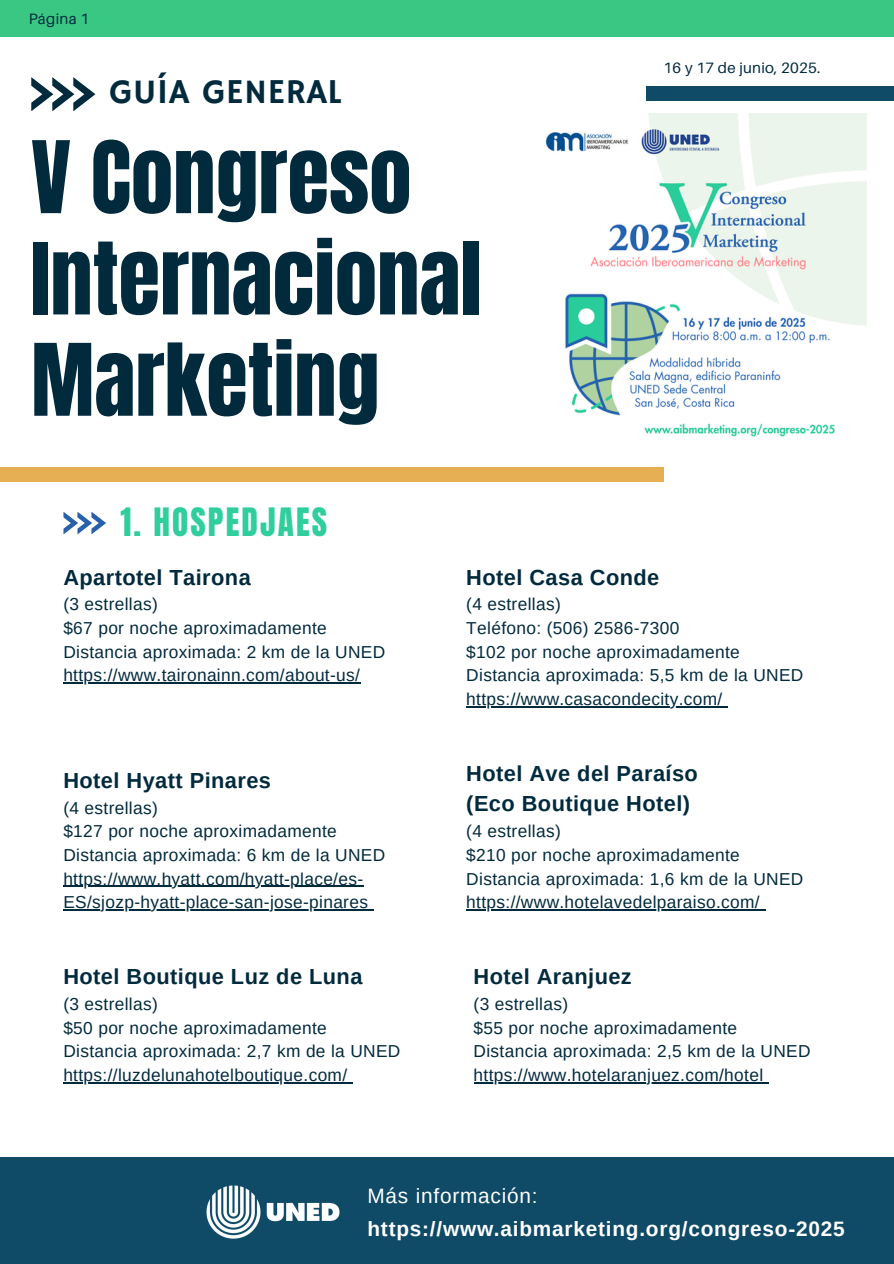
<style>
.page{position:relative;width:894px;height:1264px;background:#fff}
.page>*{position:absolute;margin:0;border:0;box-sizing:border-box;transform-origin:0 0}
.t1{font:84.9px/101.2px "Anton";color:#022a3d}
.t2{font:34.8px "Hammersmith One";letter-spacing:.015em;color:#022a3d}
.t3{font:33.3px "Anton";letter-spacing:.065em;color:#31ce9d}
.t4{font:700 21.75px/30.3px "Arimo";letter-spacing:.02em;color:#022a3d}
.t5{font:700 20.85px/32.7px "Arimo";letter-spacing:.035em;color:#fff}
.t6{font:17.25px/23.7px "Arimo";letter-spacing:.02em;color:#022a3d}
.t7{font:15px "Aileron";letter-spacing:.015em;color:#022a3d}
.s1{font-weight:400}
</style>
<div class="page">
<div style="left:0;top:467px;width:664px;height:15px;background:#e7af53"></div>
<div style="left:645px;top:86px;width:248px;height:14px;background:#0f4a66"></div>
<svg style="left:63px;top:511px;width:43px;height:23px"></svg>
<svg style="left:31px;top:77px;width:64px;height:34px"></svg>
<div style="left:0;top:0;width:893px;height:37px;background:#3ac683"></div>
<div style="left:0;top:1156px;width:893px;height:107px;background:#0f4a66"></div>
<img style="left:545px;top:114px;width:321px;height:323px">
<img style="left:206px;top:1185px;width:134px;height:54px">
<hr style="left:63px;top:682px;width:297px;height:1px;background:#022a3d">
<hr style="left:466px;top:706px;width:256px;height:1px;background:#022a3d">
<hr style="left:63px;top:885px;width:300px;height:1px;background:#022a3d">
<hr style="left:63px;top:909px;width:305px;height:1px;background:#022a3d">
<hr style="left:466px;top:909px;width:293px;height:1px;background:#022a3d">
<hr style="left:63px;top:1082px;width:284px;height:1px;background:#022a3d">
<hr style="left:473px;top:1082px;width:290px;height:1px;background:#022a3d">
<p class="t7" style="left:29px;top:9px;width:62px">Página 1</p>
<p class="t2" style="left:109px;top:71px;width:234px">GUÍA GENERAL</p>
<h1 class="t1" style="left:31px;top:128px;width:452px">V Congreso<br>Internacional<br>Marketing</h1>
<p class="t3" style="left:120px;top:498px;width:208px">1. HOSPEDJAES</p>
<p class="t7" style="left:663px;top:58px;width:158px">16 y 17 de junio, 2025.</p>
<p class="t4" style="left:63px;top:562px;width:189px">Apartotel Tairona</p>
<p class="t6" style="left:63px;top:592px;width:323px">(3 estrellas)<br>$67 por noche aproximadamente<br>Distancia aproximada: 2 km de la UNED</p>
<h2 class="t6" style="left:63px;top:663px;width:298px">https://www.taironainn.com/about-us/</h2>
<h4 class="t4" style="left:63px;top:765px;width:209px">Hotel Hyatt Pinares</h4>
<h4 class="t6" style="left:63px;top:795px;width:323px">(4 estrellas)<br>$127 por noche aproximadamente<br>Distancia aproximada: 6 km de la UNED</h4>
<h4 class="t6" style="left:63px;top:866px;width:301px">https://www.hyatt.com/hyatt-place/es-</h4>
<h4 class="t6" style="left:63px;top:890px;width:306px">ES/sjozp-hyatt-place-san-jose-pinares</h4>
<h4 class="t4" style="left:63px;top:961px;width:300px">Hotel Boutique Luz de Luna</h4>
<h4 class="t6" style="left:63px;top:992px;width:338px">(3 estrellas)<br>$50 por noche aproximadamente<br>Distancia aproximada: 2,7 km de la UNED</h4>
<p class="t6" style="left:63px;top:1063px;width:285px">https://luzdelunahotelboutique.com/</p>
<p class="t4" style="left:466px;top:562px;width:194px">Hotel Casa Conde</p>
<p class="t6" style="left:466px;top:592px;width:338px">(4 estrellas)<br>Teléfono: (506) 2586-7300<br>$102 por noche aproximadamente<br>Distancia aproximada: 5,5 km de la UNED</p>
<p class="t6" style="left:466px;top:687px;width:257px">https://www.casacondecity.com/</p>
<h4 class="t4" style="left:466px;top:758px;width:233px">Hotel Ave del Paraíso (Eco Boutique Hotel)</h4>
<h4 class="t6" style="left:466px;top:819px;width:338px">(4 estrellas)<br>$210 por noche aproximadamente<br>Distancia aproximada: 1,6 km de la UNED</h4>
<h4 class="t6" style="left:466px;top:890px;width:295px">https://www.hotelavedelparaiso.com/</h4>
<h3 class="t4" style="left:473px;top:961px;width:160px">Hotel Aranjuez</h3>
<h3 class="t6" style="left:473px;top:992px;width:338px">(3 estrellas)<br>$55 por noche aproximadamente<br>Distancia aproximada: 2,5 km de la UNED</h3>
<p class="t6" style="left:473px;top:1063px;width:291px">https://www.hotelaranjuez.com/hotel</p>
<p class="t5" style="left:367px;top:1179px;width:478px"><span class="s1">Más información: </span>https://www.aibmarketing.org/congreso-2025</p>
</div>
